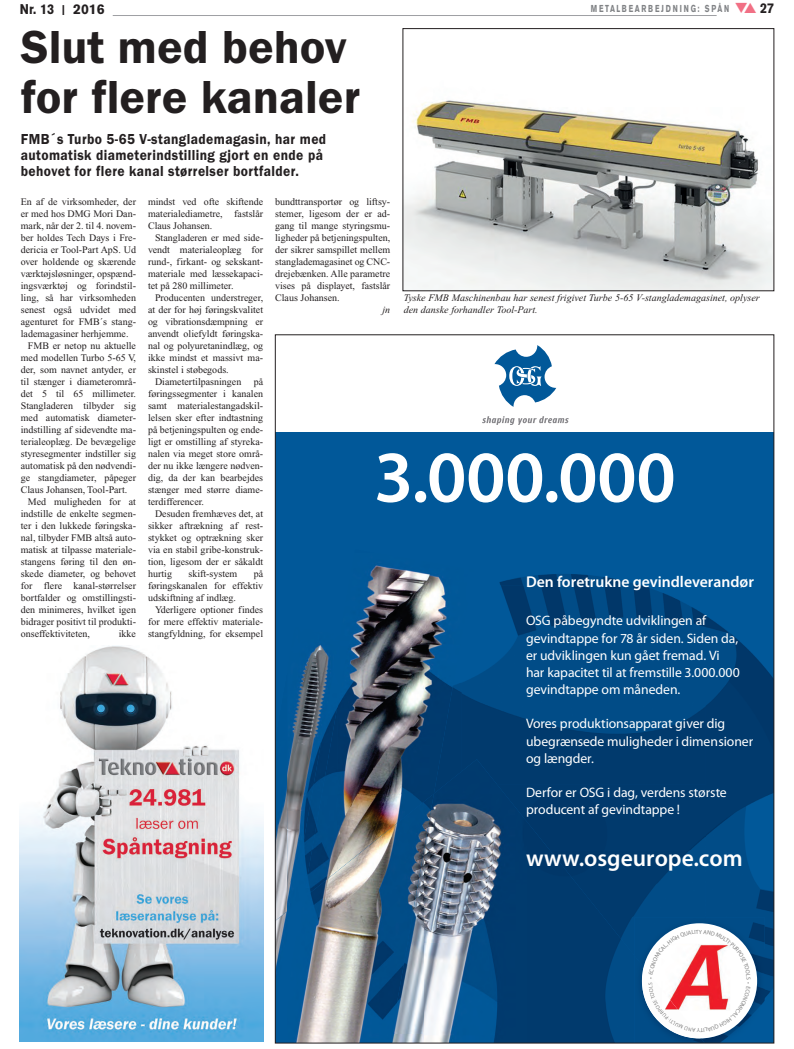
<style>
.page{position:relative;width:794px;height:1049px;background:#fff}
.page>*{position:absolute;margin:0;border:0;box-sizing:border-box;transform-origin:0 0}
.t1{font:600 73.5px "Myriad Pro";letter-spacing:-.005em;color:#fff}
.t2{font:600 48px/50px "Franklin Gothic";color:#231f20}
.t3{font:600 23.5px "Myriad Pro";color:#fff}
.t4{font:600 15.7px "Myriad Pro";color:#fff}
.t5{font:600 15px/16px "Franklin Gothic";letter-spacing:.03em;color:#231f20;scale:.9 1}
.t6{font:700 14px "Akzidenz Grotesk BE";color:#231f20;scale:.9 1}
.t7{font:13.7px/17.2px "Myriad Pro";letter-spacing:-.005em;color:#fff}
.t8{font:10px "Times New Roman PS Std";color:#231f20}
.t9{font:italic 10px/12px "Times New Roman";color:#231f20}
.t10{font:700 10px "Akzidenz Grotesk BE";letter-spacing:.245em;color:#808285;scale:.7 1}
.s1{color:#f17085}
.s2{font-size:14px;color:#231f20}
</style>
<div class="page">
<hr style="left:113px;top:15px;width:603px;height:1px;background:#9e9fa3">
<div style="left:277px;top:433px;width:495px;height:240px;background:#015899"></div>
<div style="left:287px;top:553px;width:50px;height:74px;background:#015899"></div>
<img style="left:473px;top:553px;width:299px;height:32px">
<img style="left:473px;top:585px;width:232px;height:199px">
<img style="left:705px;top:585px;width:67px;height:365px">
<div style="left:528px;top:784px;width:178px;height:66px;background:#013a6d"></div>
<img style="left:563px;top:850px;width:143px;height:33px">
<img style="left:597px;top:883px;width:109px;height:33px">
<img style="left:632px;top:916px;width:74px;height:34px">
<img style="left:764px;top:950px;width:8px;height:91px">
<img style="left:354px;top:549px;width:19px;height:4px">
<img style="left:337px;top:553px;width:136px;height:240px">
<img style="left:634px;top:917px;width:130px;height:124px">
<div style="left:642px;top:923px;width:115px;height:115px;background:#fff;border-radius:50%"></div>
<img style="left:277px;top:673px;width:10px;height:238px">
<img style="left:287px;top:627px;width:53px;height:166px">
<img style="left:292px;top:635px;width:58px;height:158px">
<img style="left:423px;top:759px;width:105px;height:282px">
<div style="left:527px;top:822px;width:36px;height:219px;background:#013a6d"></div>
<div style="left:562px;top:865px;width:35px;height:176px;background:#013a6d"></div>
<img style="left:597px;top:909px;width:35px;height:132px">
<img style="left:631px;top:952px;width:3px;height:89px">
<img style="left:287px;top:793px;width:147px;height:248px">
<img style="left:634px;top:955px;width:71px;height:86px">
<img style="left:642px;top:967px;width:59px;height:71px">
<img style="left:277px;top:911px;width:10px;height:24px">
<img style="left:277px;top:935px;width:10px;height:106px">
<img style="left:287px;top:898px;width:16px;height:93px">
<svg style="left:494px;top:345px;width:62px;height:62px"></svg>
<svg style="left:482px;top:416px;width:86px;height:9px"></svg>
<img style="left:405px;top:100px;width:367px;height:189px">
<img style="left:20px;top:646px;width:244px;height:396px">
<svg style="left:648px;top:930px;width:102px;height:102px"></svg>
<p class="t6" style="left:20px;top:4px;width:96px">Nr. 13 I 2016</p>
<p class="t10" style="left:591px;top:5px;width:263px">METALBEARBEJDNING: SPÅN <span class="s1">❑</span> <span class="s2">27</span></p>
<p class="t2" style="left:21px;top:26px;width:341px">Slut med behov for flere kanaler</p>
<p class="t5" style="left:21px;top:132px;width:341px">FMB´s Turbo 5-65 V-stanglademagasin, har med automatisk diameterindstilling gjort en ende på behovet for flere kanal størrelser bortfalder.</p>
<p class="t8" style="left:21px;top:198px;width:117px">En af de virksomheder, der</p>
<p class="t8" style="left:21px;top:210px;width:117px">er med hos DMG Mori Dan-</p>
<p class="t8" style="left:21px;top:222px;width:117px">mark, når der 2. til 4. novem-</p>
<p class="t8" style="left:21px;top:234px;width:117px">ber holdes Tech Days i Fre-</p>
<p class="t8" style="left:21px;top:246px;width:117px">dericia er Tool-Part ApS. Ud</p>
<p class="t8" style="left:21px;top:258px;width:117px">over holdende og skærende</p>
<p class="t8" style="left:21px;top:270px;width:117px">værktøjsløsninger, opspænd-</p>
<p class="t8" style="left:21px;top:282px;width:117px">ingsværktøj og forindstil-</p>
<p class="t8" style="left:21px;top:294px;width:117px">ling, så har virksomheden</p>
<p class="t8" style="left:21px;top:306px;width:117px">senest også udvidet med</p>
<p class="t8" style="left:21px;top:318px;width:117px">agenturet for FMB´s stang-</p>
<p class="t8" style="left:21px;top:330px;width:109px">lademagasiner herhjemme.</p>
<p class="t8" style="left:28px;top:342px;width:110px">FMB er netop nu aktuelle</p>
<p class="t8" style="left:21px;top:354px;width:117px">med modellen Turbo 5-65 V,</p>
<p class="t8" style="left:21px;top:366px;width:117px">der, som navnet antyder, er</p>
<p class="t8" style="left:21px;top:378px;width:117px">til stænger i diameterområ-</p>
<p class="t8" style="left:21px;top:390px;width:117px">det 5 til 65 millimeter.</p>
<p class="t8" style="left:21px;top:402px;width:117px">Stangladeren tilbyder sig</p>
<p class="t8" style="left:21px;top:414px;width:117px">med automatisk diameter-</p>
<p class="t8" style="left:21px;top:426px;width:117px">indstilling af sidevendte ma-</p>
<p class="t8" style="left:21px;top:438px;width:117px">terialeoplæg. De bevægelige</p>
<p class="t8" style="left:21px;top:450px;width:117px">styresegmenter indstiller sig</p>
<p class="t8" style="left:21px;top:462px;width:117px">automatisk på den nødvendi-</p>
<p class="t8" style="left:21px;top:474px;width:117px">ge stangdiameter, påpeger</p>
<p class="t8" style="left:21px;top:486px;width:108px">Claus Johansen, Tool-Part.</p>
<p class="t8" style="left:28px;top:498px;width:110px">Med muligheden for at</p>
<p class="t8" style="left:21px;top:510px;width:117px">indstille de enkelte segmen-</p>
<p class="t8" style="left:21px;top:522px;width:117px">ter i den lukkede føringska-</p>
<p class="t8" style="left:21px;top:534px;width:117px">nal, tilbyder FMB altså auto-</p>
<p class="t8" style="left:21px;top:546px;width:117px">matisk at tilpasse materiale-</p>
<p class="t8" style="left:21px;top:558px;width:117px">stangens føring til den øn-</p>
<p class="t8" style="left:21px;top:570px;width:117px">skede diameter, og behovet</p>
<p class="t8" style="left:21px;top:582px;width:117px">for flere kanal-størrelser</p>
<p class="t8" style="left:21px;top:594px;width:117px">bortfalder og omstillingsti-</p>
<p class="t8" style="left:21px;top:606px;width:117px">den minimeres, hvilket igen</p>
<p class="t8" style="left:21px;top:618px;width:117px">bidrager positivt til produkti-</p>
<p class="t8" style="left:21px;top:630px;width:71px">onseffektiviteten,</p>
<p class="t8" style="left:119px;top:630px;width:19px">ikke</p>
<p class="t8" style="left:148px;top:198px;width:117px">mindst ved ofte skiftende</p>
<p class="t8" style="left:148px;top:210px;width:117px">materialediametre, fastslår</p>
<p class="t8" style="left:148px;top:222px;width:66px">Claus Johansen.</p>
<p class="t8" style="left:155px;top:234px;width:110px">Stangladeren er med side-</p>
<p class="t8" style="left:148px;top:246px;width:117px">vendt materialeoplæg for</p>
<p class="t8" style="left:148px;top:258px;width:117px">rund-, firkant- og sekskant-</p>
<p class="t8" style="left:148px;top:270px;width:117px">materiale med læssekapaci-</p>
<p class="t8" style="left:148px;top:282px;width:87px">tet på 280 millimeter.</p>
<p class="t8" style="left:155px;top:294px;width:110px">Producenten understreger,</p>
<p class="t8" style="left:148px;top:306px;width:117px">at der for høj føringskvalitet</p>
<p class="t8" style="left:148px;top:318px;width:117px">og vibrationsdæmpning er</p>
<p class="t8" style="left:148px;top:330px;width:117px">anvendt oliefyldt føringska-</p>
<p class="t8" style="left:148px;top:342px;width:117px">nal og polyuretanindlæg, og</p>
<p class="t8" style="left:148px;top:354px;width:117px">ikke mindst et massivt ma-</p>
<p class="t8" style="left:148px;top:366px;width:82px">skinstel i støbegods.</p>
<p class="t8" style="left:155px;top:378px;width:110px">Diametertilpasningen på</p>
<p class="t8" style="left:148px;top:390px;width:117px">føringssegmenter i kanalen</p>
<p class="t8" style="left:148px;top:402px;width:117px">samt materialestangadskil-</p>
<p class="t8" style="left:148px;top:414px;width:117px">lelsen sker efter indtastning</p>
<p class="t8" style="left:148px;top:426px;width:117px">på betjeningspulten og ende-</p>
<p class="t8" style="left:148px;top:438px;width:117px">ligt er omstilling af styreka-</p>
<p class="t8" style="left:148px;top:450px;width:117px">nalen via meget store områ-</p>
<p class="t8" style="left:148px;top:462px;width:117px">der nu ikke længere nødven-</p>
<p class="t8" style="left:148px;top:474px;width:117px">dig, da der kan bearbejdes</p>
<p class="t8" style="left:148px;top:486px;width:117px">stænger med større diame-</p>
<p class="t8" style="left:148px;top:498px;width:58px">terdifferencer.</p>
<p class="t8" style="left:155px;top:510px;width:110px">Desuden fremhæves det, at</p>
<p class="t8" style="left:148px;top:522px;width:117px">sikker aftrækning af rest-</p>
<p class="t8" style="left:148px;top:534px;width:117px">stykket og optrækning sker</p>
<p class="t8" style="left:148px;top:546px;width:117px">via en stabil gribe-konstruk-</p>
<p class="t8" style="left:148px;top:558px;width:117px">tion, ligesom der er såkaldt</p>
<p class="t8" style="left:148px;top:570px;width:26px">hurtig</p>
<p class="t8" style="left:188px;top:570px;width:50px">skift-system</p>
<p class="t8" style="left:254px;top:570px;width:11px">på</p>
<p class="t8" style="left:148px;top:582px;width:117px">føringskanalen for effektiv</p>
<p class="t8" style="left:148px;top:594px;width:90px">udskiftning af indlæg.</p>
<p class="t8" style="left:155px;top:606px;width:110px">Yderligere optioner findes</p>
<p class="t8" style="left:148px;top:618px;width:117px">for mere effektiv materiale-</p>
<p class="t8" style="left:148px;top:630px;width:117px">stangfyldning, for eksempel</p>
<p class="t8" style="left:275px;top:198px;width:117px">bundttransportør og liftsy-</p>
<p class="t8" style="left:275px;top:210px;width:117px">stemer, ligesom der er ad-</p>
<p class="t8" style="left:275px;top:222px;width:117px">gang til mange styringsmu-</p>
<p class="t8" style="left:275px;top:234px;width:117px">ligheder på betjeningspulten,</p>
<p class="t8" style="left:275px;top:246px;width:117px">der sikrer samspillet mellem</p>
<p class="t8" style="left:275px;top:258px;width:117px">stanglademagasinet og CNC-</p>
<p class="t8" style="left:275px;top:270px;width:117px">drejebænken. Alle parametre</p>
<p class="t8" style="left:275px;top:282px;width:117px">vises på displayet, fastslår</p>
<p class="t8" style="left:275px;top:294px;width:66px">Claus Johansen.</p>
<p class="t9" style="left:382px;top:304px;width:9px">jn</p>
<p class="t9" style="left:404px;top:293px;width:357px">Tyske FMB Maschinenbau har senest frigivet Turbe 5-65 V-stanglademagasinet, oplyser den danske forhandler Tool-Part.</p>
<p class="t1" style="left:374px;top:448px;width:303px">3.000.000</p>
<p class="t4" style="left:526px;top:576px;width:229px">Den foretrukne gevindleverandør</p>
<p class="t7" style="left:526px;top:613px;width:215px">OSG påbegyndte udviklingen af gevindtappe for 78 år siden. Siden da, er udviklingen kun gået fremad. Vi har kapacitet til at fremstille 3.000.000 gevindtappe om måneden.</p>
<p class="t7" style="left:526px;top:716px;width:229px">Vores produktionsapparat giver dig ubegrænsede muligheder i dimensioner og længder.</p>
<p class="t7" style="left:526px;top:785px;width:202px">Derfor er OSG i dag, verdens største producent af gevindtappe !</p>
<p class="t3" style="left:526px;top:849px;width:218px">www.osgeurope.com</p>
</div>
